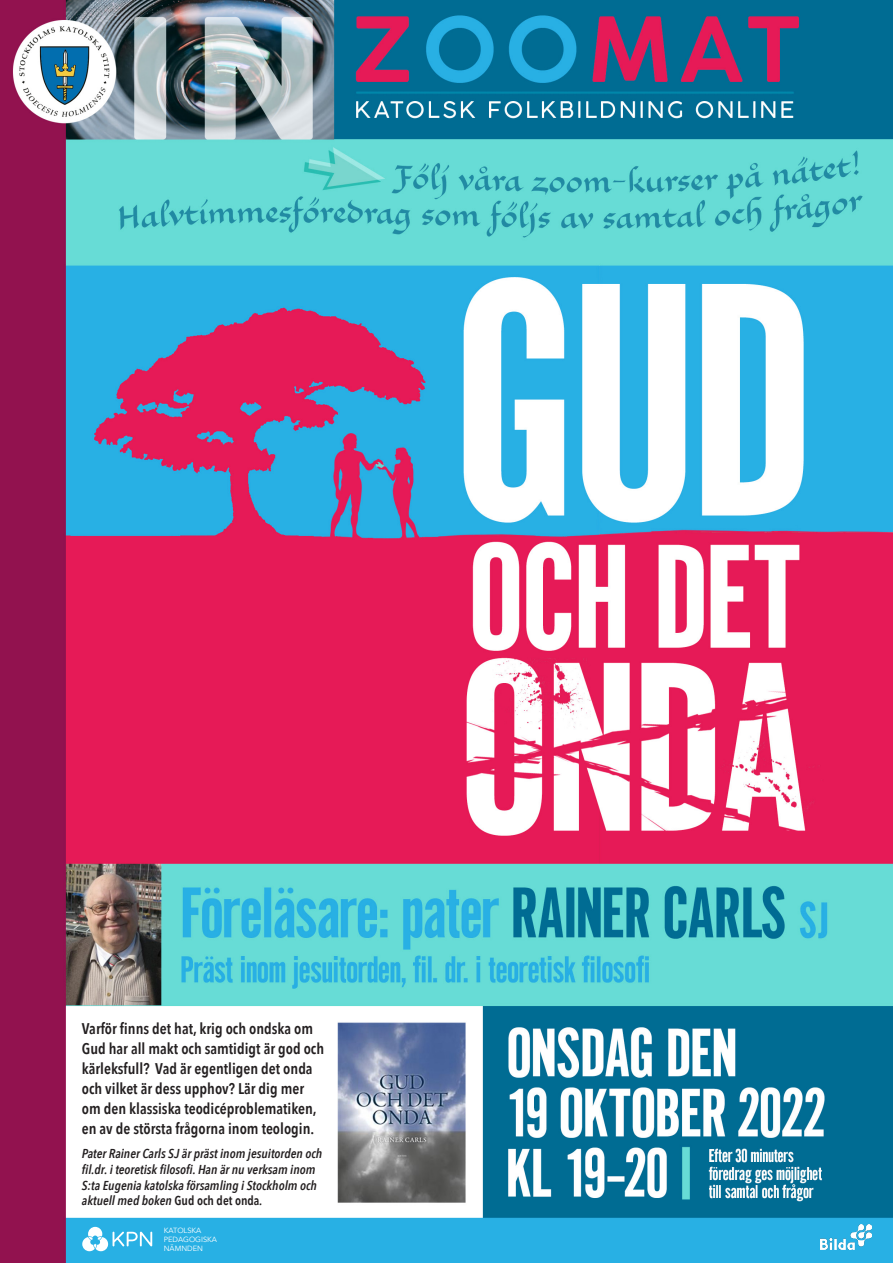
<style>
.page{position:relative;width:893px;height:1263px;background:#fff}
.page>*{position:absolute;margin:0;border:0;box-sizing:border-box;transform-origin:0 0}
.t1{font:600 15.45px/20px "Avenir Next Condensed";color:#231f20}
.t2{font:italic 600 12.9px/15.6px "Avenir Next Condensed";color:#231f20}
.t3{font:7.5px/9px "Avenir";color:#fff}
.s1{font-style:normal}
</style>
<div class="page">
<img style="left:0;top:0;width:893px;height:1263px">
<svg style="left:82px;top:1227px;width:70px;height:24px"></svg>
<img style="left:820px;top:1225px;width:52px;height:25px">
<p class="t1" style="left:82px;top:1018px;width:244px">Varför finns det hat, krig och ondska om Gud har all makt och samtidigt är god och kärleksfull? Vad är egentligen det onda och vilket är dess upphov? Lär dig mer om den klassiska teodicéproblematiken, en av de största frågorna inom teologin.</p>
<p class="t2" style="left:82px;top:1146px;width:242px">Pater Rainer Carls SJ är präst inom jesuitorden och fil.dr. i teoretisk filosofi. Han är nu verksam inom S:ta Eugenia katolska församling i Stockholm och aktuell med boken <span class="s1">Gud och det onda</span>.</p>
<p class="t3" style="left:164px;top:1226px;width:39px">KATOLSKA</p>
<p class="t3" style="left:164px;top:1235px;width:55px">PEDAGOGISKA<br>NÄMNDEN</p>
</div>
